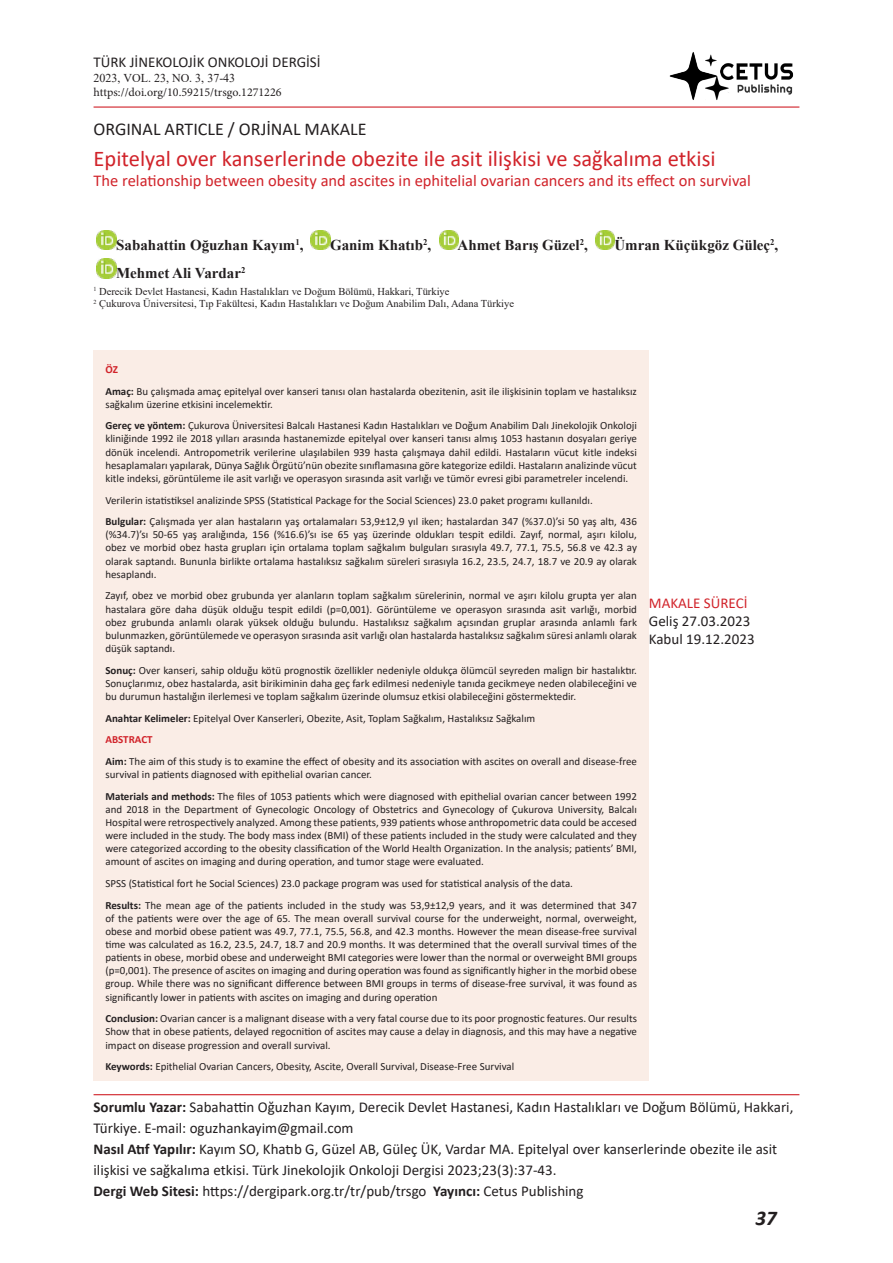
<style>
.page{position:relative;width:893px;height:1263px;background:#fff}
.page>*{position:absolute;margin:0;border:0;box-sizing:border-box;transform-origin:0 0}
.MAKALE_BAŞLIK_2__DİL{font:22.5px "Calibri";color:#d1232a}
.t1{font:italic 700 21px "Calibri";color:#231f20}
.t2{font:18px "Calibri";color:#231f20}
.MAKALE_BAŞLIK_2__DİL-2{font:16.5px "Calibri";color:#d1232a}
.SORUMLU_YAZAR{font:15px/21px "Calibri";color:#231f20}
.t3{font:700 15px "Times New Roman";color:#231f20}
.t4{font:15px "Calibri";color:#d1232a}
.t5{font:12px "Minion Pro";color:#231f20}
.t6{font:12px "Times New Roman";color:#231f20}
.t7{font:10.95px/13.2px "Calibri";color:#231f20;text-align:justify}
.t8{font:700 10.95px "Calibri";color:#d1232a}
.t9{font:10.5px "Times New Roman";color:#231f20}
.s1{font-weight:700}
</style>
<div class="page">
<hr style="left:94px;top:106px;width:705px;height:2px;background:#d1232a">
<img style="left:669px;top:52px;width:125px;height:48px">
<hr style="left:94px;top:1094px;width:705px;height:1px;background:#d1232a">
<div style="left:94px;top:350px;width:555px;height:730px;background:#faede6"></div>
<img style="left:97px;top:230px;width:19px;height:20px">
<img style="left:311px;top:230px;width:19px;height:20px">
<img style="left:439px;top:230px;width:19px;height:20px">
<img style="left:595px;top:230px;width:19px;height:20px">
<img style="left:97px;top:259px;width:19px;height:19px">
<h3 class="SORUMLU_YAZAR" style="left:94px;top:51px;width:229px">TÜRK JİNEKOLOJİK ONKOLOJİ DERGİSİ</h3>
<p class="t6" style="left:94px;top:69px;width:143px">2023, VOL. 23, NO. 3, 37-43</p>
<p class="t5" style="left:94px;top:84px;width:190px">https://doi.org/10.59215/trsgo.1271226</p>
<p class="t2" style="left:94px;top:116px;width:275px">ORGINAL ARTICLE / ORJİNAL MAKALE</p>
<p class="MAKALE_BAŞLIK_2__DİL" style="left:94px;top:143px;width:624px">Epitelyal over kanserlerinde obezite ile asit ilişkisi ve sağkalıma etkisi</p>
<p class="MAKALE_BAŞLIK_2__DİL" style="left:495px;top:143px;width:9px">̇</p>
<p class="MAKALE_BAŞLIK_2__DİL-2" style="left:94px;top:169px;width:659px">The relationship between obesity and ascites in ephitelial ovarian cancers and its effect on survival</p>
<p class="t3" style="left:330px;top:234px;width:103px">Ganim Khatıb<sup>2</sup>,</p>
<p class="t3" style="left:458px;top:234px;width:132px">Ahmet Barış Güzel<sup>2</sup>,</p>
<p class="t3" style="left:614px;top:234px;width:165px">Ümran Küçükgöz Güleç<sup>2</sup>,</p>
<p class="t3" style="left:116px;top:234px;width:189px">Sabahattin Oğuzhan Kayım<sup>1</sup>,</p>
<p class="t9" style="left:94px;top:284px;width:357px"><sup>1</sup> Derecik Devlet Hastanesi, Kadın Hastalıkları ve Doğum Bölümü, Hakkari, Türkiye</p>
<p class="t9" style="left:94px;top:297px;width:422px"><sup>2</sup> Çukurova Üniversitesi, Tıp Fakültesi, Kadın Hastalıkları ve Doğum Anabilim Dalı, Adana Türkiye</p>
<p class="t3" style="left:116px;top:262px;width:131px">Mehmet Ali Vardar<sup>2</sup></p>
<p class="t8" style="left:105px;top:361px;width:14px">ÖZ</p>
<p class="t7" style="left:105px;top:384px;width:533px"><span class="s1">Amaç:</span> Bu çalışmada amaç epitelyal over kanseri tanısı olan hastalarda obezitenin, asit ile ilişkisinin toplam ve hastalıksız sağkalım üzerine etkisini incelemektir.</p>
<p class="t7" style="left:105px;top:419px;width:533px"><span class="s1">Gereç ve yöntem:</span> Çukurova Üniversitesi Balcalı Hastanesi Kadın Hastalıkları ve Doğum Anabilim Dalı Jinekolojik Onkoloji kliniğinde 1992 ile 2018 yılları arasında hastanemizde epitelyal over kanseri tanısı almış 1053 hastanın dosyaları geriye dönük incelendi. Antropometrik verilerine ulaşılabilen 939 hasta çalışmaya dahil edildi. Hastaların vücut kitle indeksi hesaplamaları yapılarak, Dünya Sağlık Örgütü’nün obezite sınıflamasına göre kategorize edildi. Hastaların analizinde vücut kitle indeksi, görüntüleme ile asit varlığı ve operasyon sırasında asit varlığı ve tümör evresi gibi parametreler incelendi.</p>
<p class="t7" style="left:105px;top:493px;width:489px">Verilerin istatistiksel analizinde SPSS (Statistical Package for the Social Sciences) 23.0 paket programı kullanıldı.</p>
<p class="t7" style="left:105px;top:515px;width:533px"><span class="s1">Bulgular:</span> Çalışmada yer alan hastaların yaş ortalamaları 53,9±12,9 yıl iken; hastalardan 347 (%37.0)’si 50 yaş altı, 436 (%34.7)’sı 50-65 yaş aralığında, 156 (%16.6)’sı ise 65 yaş üzerinde oldukları tespit edildi. Zayıf, normal, aşırı kilolu, obez ve morbid obez hasta grupları için ortalama toplam sağkalım bulguları sırasıyla 49.7, 77.1, 75.5, 56.8 ve 42.3 ay olarak saptandı. Bununla birlikte ortalama hastalıksız sağkalım süreleri sırasıyla 16.2, 23.5, 24.7, 18.7 ve 20.9 ay olarak hesaplandı.</p>
<p class="t7" style="left:105px;top:589px;width:533px">Zayıf, obez ve morbid obez grubunda yer alanların toplam sağkalım sürelerinin, normal ve aşırı kilolu grupta yer alan hastalara göre daha düşük olduğu tespit edildi (p=0,001). Görüntüleme ve operasyon sırasında asit varlığı, morbid obez grubunda anlamlı olarak yüksek olduğu bulundu. Hastalıksız sağkalım açısından gruplar arasında anlamlı fark bulunmazken, görüntülemede ve operasyon sırasında asit varlığı olan hastalarda hastalıksız sağkalım süresi anlamlı olarak düşük saptandı.</p>
<p class="t7" style="left:105px;top:663px;width:533px"><span class="s1">Sonuç:</span> Over kanseri, sahip olduğu kötü prognostik özellikler nedeniyle oldukça ölümcül seyreden malign bir hastalıktır.<br>Sonuçlarımız, obez hastalarda, asit birikiminin daha geç fark edilmesi nedeniyle tanıda gecikmeye neden olabileceğini ve bu durumun hastalığın ilerlemesi ve toplam sağkalım üzerinde olumsuz etkisi olabileceğini göstermektedir.</p>
<p class="t7" style="left:105px;top:711px;width:431px"><span class="s1">Anahtar Kelimeler:</span> Epitelyal Over Kanserleri, Obezite, Asit, Toplam Sağkalım, Hastalıksız Sağkalım</p>
<p class="t8" style="left:105px;top:732px;width:49px">ABSTRACT</p>
<p class="t7" style="left:105px;top:754px;width:533px"><span class="s1">Aim:</span> The aim of this study is to examine the effect of obesity and its association with ascites on overall and disease-free survival in patients diagnosed with epithelial ovarian cancer.</p>
<p class="t7" style="left:105px;top:789px;width:533px;text-align:left"><span class="s1">Materials and methods:</span> The files of 1053 patients which were diagnosed with epithelial ovarian cancer between 1992 and 2018 in the Department of Gynecologic Oncology of Obstetrics and Gynecology of Çukurova University, Balcalı Hospital were retrospectively analyzed. Among these patients, 939 patients whose anthropometric data could be accesed were included in the study. The body mass index (BMI) of these patients included in the study were calculated and they were categorized according to the obesity classification of the World Health Organization. In the analysis; patients’ BMI, amount of ascites on imaging and during operation, and tumor stage were evaluated.</p>
<p class="t7" style="left:105px;top:876px;width:469px">SPSS (Statistical fort he Social Sciences) 23.0 package program was used for statistical analysis of the data.</p>
<p class="t7" style="left:105px;top:898px;width:533px"><span class="s1">Results:</span> The mean age of the patients included in the study was 53,9±12,9 years, and it was determined that 347 of the patients were over the age of 65. The mean overall survival course for the underweight, normal, overweight, obese and morbid obese patient was 49.7, 77.1, 75.5, 56.8, and 42.3 months. However the mean disease-free survival time was calculated as 16.2, 23.5, 24.7, 18.7 and 20.9 months. It was determined that the overall survival times of the patients in obese, morbid obese and underweight BMI categories were lower than the normal or overweight BMI groups (p=0,001). The presence of ascites on imaging and during operation was found as significantly higher in the morbid obese group. While there was no significant difference between BMI groups in terms of disease-free survival, it was found as significantly lower in patients with ascites on imaging and during operation</p>
<p class="t7" style="left:105px;top:1012px;width:533px"><span class="s1">Conclusion:</span> Ovarian cancer is a malignant disease with a very fatal course due to its poor prognostic features. Our results Show that in obese patients, delayed regocnition of ascites may cause a delay in diagnosis, and this may have a negative impact on disease progression and overall survival.</p>
<p class="t7" style="left:105px;top:1060px;width:410px"><span class="s1">Keywords:</span> Epithelial Ovarian Cancers, Obesity, Ascite, Overall Survival, Disease-Free Survival</p>
<p class="t4" style="left:649px;top:592px;width:100px">MAKALE SÜRECİ</p>
<p class="SORUMLU_YAZAR" style="left:649px;top:610px;width:103px">Geliş 27.03.2023</p>
<p class="SORUMLU_YAZAR" style="left:649px;top:628px;width:107px">Kabul 19.12.2023</p>
<p class="SORUMLU_YAZAR" style="left:94px;top:1096px;width:701px"><span class="s1">Sorumlu Yazar:</span> Sabahattin Oğuzhan Kayım, Derecik Devlet Hastanesi, Kadın Hastalıkları ve Doğum Bölümü, Hakkari, Türkiye. E-mail: oguzhankayim@gmail.com<br><span class="s1">Nasıl Atıf Yapılır:</span> Kayım SO, Khatıb G, Güzel AB, Güleç ÜK, Vardar MA. Epitelyal over kanserlerinde obezite ile asit ilişkisi ve sağkalıma etkisi. Türk Jinekolojik Onkoloji Dergisi 2023;23(3):37-43.</p>
<p class="SORUMLU_YAZAR" style="left:94px;top:1159px;width:491px;text-indent:5px">̇<br><span class="s1">Dergi Web Sitesi:</span> https://dergipark.org.tr/tr/pub/trsgo <span class="s1">Yayıncı:</span> Cetus Publishing</p>
<h2 class="t1" style="left:755px;top:1203px;width:23px">37</h2>
</div>
